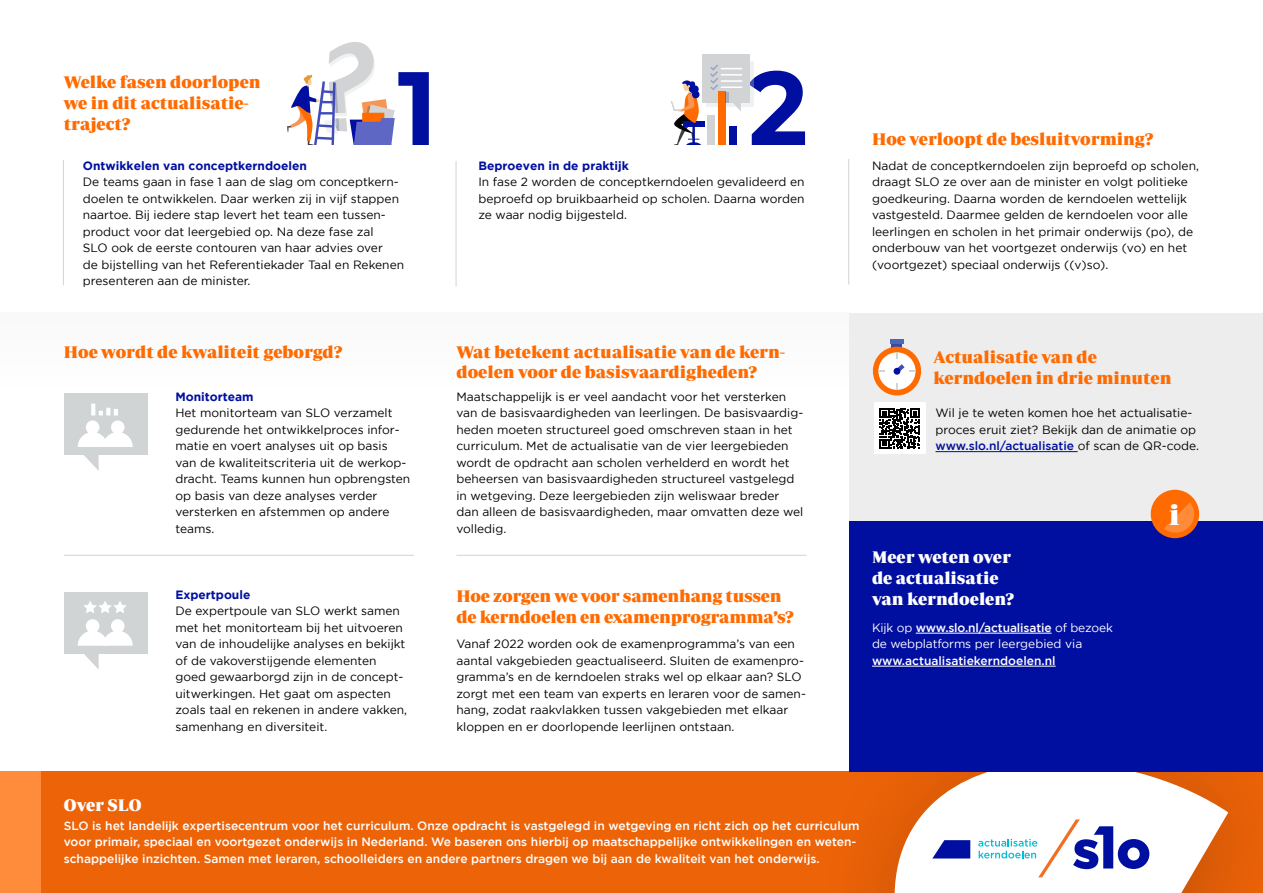
<style>
.page{position:relative;width:1263px;height:893px;background:#fff}
.page>*{position:absolute;margin:0;border:0;box-sizing:border-box;transform-origin:0 0}
.t1{font:28.35px "Periodico Display";color:#fff}
.t2{font:17.25px/21px "Periodico Display";color:#ff6b00}
.t3{font:17.25px/21px "Periodico Display";color:#fff}
.t4{font:12px/16.5px "Gotham";color:#000}
.t5{font:500 12px/16.5px "Gotham";color:#fff}
.t6{font:700 12px "Gotham";color:#000fa0}
.t7{font:12px/16.5px "Gotham";letter-spacing:-.01em;color:#fff}
.s1{font-weight:500;color:#000fa0}
.s2{font-weight:500}
</style>
<div class="page">
<div style="left:849px;top:313px;width:414px;height:229px;background:#ededed"></div>
<svg style="left:287px;top:42px;width:142px;height:103px"></svg>
<svg style="left:748px;top:71px;width:57px;height:74px"></svg>
<svg style="left:707px;top:61px;width:47px;height:45px"></svg>
<div style="left:703px;top:54px;width:47px;height:49px;background:#d1d3d4"></div>
<svg style="left:732px;top:103px;width:9px;height:8px"></svg>
<div style="left:707px;top:115px;width:8px;height:30px;background:#d1d3d4"></div>
<div style="left:718px;top:92px;width:7px;height:53px;background:#ff6b00"></div>
<div style="left:729px;top:126px;width:7px;height:19px;background:#000fa0"></div>
<div style="left:683px;top:121px;width:21px;height:6px;background:#000fa0"></div>
<svg style="left:671px;top:80px;width:30px;height:65px"></svg>
<svg style="left:710px;top:65px;width:32px;height:25px"></svg>
<svg style="left:725px;top:92px;width:4px;height:11px"></svg>
<hr style="left:63px;top:160px;width:1px;height:125px;background:#d1d4d4">
<hr style="left:456px;top:161px;width:1px;height:125px;background:#d1d4d4">
<hr style="left:848px;top:159px;width:1px;height:125px;background:#d1d4d4">
<div style="left:64px;top:592px;width:83px;height:62px;background:#d1d4d4"></div>
<svg style="left:84px;top:654px;width:15px;height:15px"></svg>
<div style="left:111px;top:619px;width:14px;height:14px;background:#fff;border-radius:50%"></div>
<svg style="left:78px;top:631px;width:55px;height:15px"></svg>
<div style="left:86px;top:619px;width:13px;height:14px;background:#fff;border-radius:50%"></div>
<svg style="left:84px;top:601px;width:43px;height:12px"></svg>
<div style="left:64px;top:393px;width:83px;height:62px;background:#d1d4d4"></div>
<svg style="left:84px;top:455px;width:15px;height:16px"></svg>
<div style="left:111px;top:420px;width:14px;height:14px;background:#fff;border-radius:50%"></div>
<svg style="left:78px;top:432px;width:55px;height:15px"></svg>
<div style="left:86px;top:420px;width:13px;height:14px;background:#fff;border-radius:50%"></div>
<hr style="left:91px;top:404px;width:4px;height:11px;background:#fff">
<svg style="left:99px;top:408px;width:19px;height:7px"></svg>
<div style="left:0;top:772px;width:1263px;height:121px;background:#ed6308"></div>
<div style="left:796px;top:680px;width:467px;height:213px;background:#000;opacity:.2"></div>
<svg style="left:872px;top:772px;width:361px;height:121px;fill:#fff"></svg>
<div style="left:0;top:772px;width:40px;height:121px;background:#ff8c3b"></div>
<svg style="left:978px;top:819px;width:171px;height:58px;background:#ccd2e9"></svg>
<svg style="left:932px;top:840px;width:38px;height:18px"></svg>
<div style="left:849px;top:521px;width:414px;height:251px;background:#000fa0"></div>
<hr style="left:916px;top:633px;width:135px;height:1px;background:#fff">
<hr style="left:872px;top:666px;width:184px;height:1px;background:#fff">
<div style="left:1151px;top:490px;width:48px;height:48px;background:#ff6b00;border-radius:50%"></div>
<svg style="left:1164px;top:502px;width:30px;height:31px"></svg>
<hr style="left:64px;top:555px;width:350px;height:1px;background:#d1d4d4">
<hr style="left:456px;top:555px;width:350px;height:1px;background:#d1d4d4">
<hr style="left:935px;top:451px;width:143px;height:1px;background:#000fa0">
<div style="left:874px;top:403px;width:51px;height:51px;background:#fff"></div>
<svg style="left:879px;top:408px;width:41px;height:41px"></svg>
<svg style="left:892px;top:343px;width:10px;height:4px"></svg>
<hr style="left:890px;top:339px;width:14px;height:4px;background:#4d66ba">
<div style="left:873px;top:347px;width:48px;height:48px;background:#ff6b00;border-radius:50%"></div>
<div style="left:878px;top:352px;width:37px;height:38px;background:#fff;border-radius:50%"></div>
<div style="left:893px;top:368px;width:7px;height:7px;background:#000fa1;border-radius:50%"></div>
<svg style="left:878px;top:370px;width:7px;height:2px"></svg>
<svg style="left:896px;top:352px;width:19px;height:20px"></svg>
<h2 class="t2" style="left:64px;top:71px;width:198px">Welke fasen doorlopen we in dit actualisatie&shy;traject?</h2>
<p class="t6" style="left:83px;top:158px;width:226px">Ontwikkelen van conceptkerndoelen</p>
<p class="t4" style="left:83px;top:173px;width:323px">De teams gaan in fase 1 aan de slag om conceptkern&shy;doelen te ontwikkelen. Daar werken zij in vijf stappen naartoe. Bij iedere stap levert het team een tussen&shy;product voor dat leergebied op. Na deze fase zal<br>SLO ook de eerste contouren van haar advies over<br>de bijstelling van het Referentiekader Taal en Rekenen presenteren aan de minister.</p>
<h2 class="t2" style="left:64px;top:341px;width:280px">Hoe wordt de kwaliteit geborgd?</h2>
<p class="t6" style="left:175px;top:389px;width:80px">Monitorteam</p>
<p class="t4" style="left:175px;top:404px;width:236px">Het monitorteam van SLO verzamelt gedurende het ontwikkelproces infor&shy;matie en voert analyses uit op basis van de kwaliteitscriteria uit de werkop&shy;dracht. Teams kunnen hun opbrengsten op basis van deze analyses verder versterken en afstemmen op andere teams.</p>
<p class="t6" style="left:175px;top:587px;width:77px">Expertpoule</p>
<p class="t4" style="left:175px;top:602px;width:233px">De expertpoule van SLO werkt samen met het monitorteam bij het uitvoeren van de inhoudelijke analyses en bekijkt of de vakoverstijgende elementen goed gewaarborgd zijn in de concept&shy;uitwerkingen. Het gaat om aspecten zoals taal en rekenen in andere vakken, samenhang en diversiteit.</p>
<p class="t6" style="left:478px;top:158px;width:152px">Beproeven in de praktijk</p>
<p class="t4" style="left:478px;top:173px;width:328px;text-align:justify">In fase 2 worden de conceptkerndoelen gevalideerd en beproefd op bruikbaarheid op scholen. Daarna worden ze waar nodig bijgesteld.</p>
<h2 class="t2" style="left:456px;top:341px;width:330px">Wat betekent actualisatie van de kern&shy;doelen voor de basisvaardigheden?</h2>
<p class="t4" style="left:456px;top:388px;width:348px">Maatschappelijk is er veel aandacht voor het versterken van de basisvaardigheden van leerlingen. De basisvaardig&shy;heden moeten structureel goed omschreven staan in het curriculum. Met de actualisatie van de vier leergebieden wordt de opdracht aan scholen verhelderd en wordt het beheersen van basisvaardigheden structureel vastgelegd in wetgeving. Deze leergebieden zijn weliswaar breder dan alleen de basisvaardigheden, maar omvatten deze wel volledig.</p>
<h2 class="t2" style="left:456px;top:585px;width:339px">Hoe zorgen we voor samenhang tussen de kerndoelen en examenprogramma’s?</h2>
<p class="t4" style="left:456px;top:635px;width:351px">Vanaf 2022 worden ook de examenprogramma’s van een aantal vakgebieden geactualiseerd. Sluiten de examenpro&shy;gramma’s en de kerndoelen straks wel op elkaar aan? SLO zorgt met een team van experts en leraren voor de samen&shy;hang, zodat raakvlakken tussen vakgebieden met elkaar kloppen en er doorlopende leerlijnen ontstaan.</p>
<h2 class="t2" style="left:872px;top:128px;width:283px">Hoe verloopt de besluitvorming?</h2>
<p class="t4" style="left:872px;top:157px;width:328px">Nadat de conceptkerndoelen zijn beproefd op scholen, draagt SLO ze over aan de minister en volgt politieke goedkeuring. Daarna worden de kerndoelen wettelijk vastgesteld. Daarmee gelden de kerndoelen voor alle leerlingen en scholen in het primair onderwijs (po), de onderbouw van het voortgezet onderwijs (vo) en het (voortgezet) speciaal onderwijs ((v)so).</p>
<h2 class="t2" style="left:933px;top:346px;width:240px">Actualisatie van de kerndoelen in drie minuten</h2>
<p class="t4" style="left:935px;top:404px;width:265px">Wil je te weten komen hoe het actualisatie&shy;proces eruit ziet? Bekijk dan de animatie op <span class="s1">www.slo.nl/actualisatie</span> of scan de QR-code.</p>
<h2 class="t3" style="left:872px;top:546px;width:144px">Meer weten over de actualisatie van kerndoelen?</h2>
<p class="t7" style="left:872px;top:619px;width:242px">Kijk op <span class="s2">www.slo.nl/actualisatie</span> of bezoek de webplatforms per leergebied via</p>
<p class="t5" style="left:872px;top:652px;width:185px">www.actualisatiekerndoelen.nl</p>
<h1 class="t1" style="left:1169px;top:498px;width:12px">i</h1>
<h2 class="t3" style="left:64px;top:794px;width:79px">Over SLO</h2>
<p class="t5" style="left:64px;top:817px;width:797px">SLO is het landelijk expertisecentrum voor het curriculum. Onze opdracht is vastgelegd in wetgeving en richt zich op het curriculum voor primair, speciaal en voortgezet onderwijs in Nederland. We baseren ons hierbij op maatschappelijke ontwikkelingen en weten&shy;schappelijke inzichten. Samen met leraren, schoolleiders en andere partners dragen we bij aan de kwaliteit van het onderwijs.</p>
</div>
